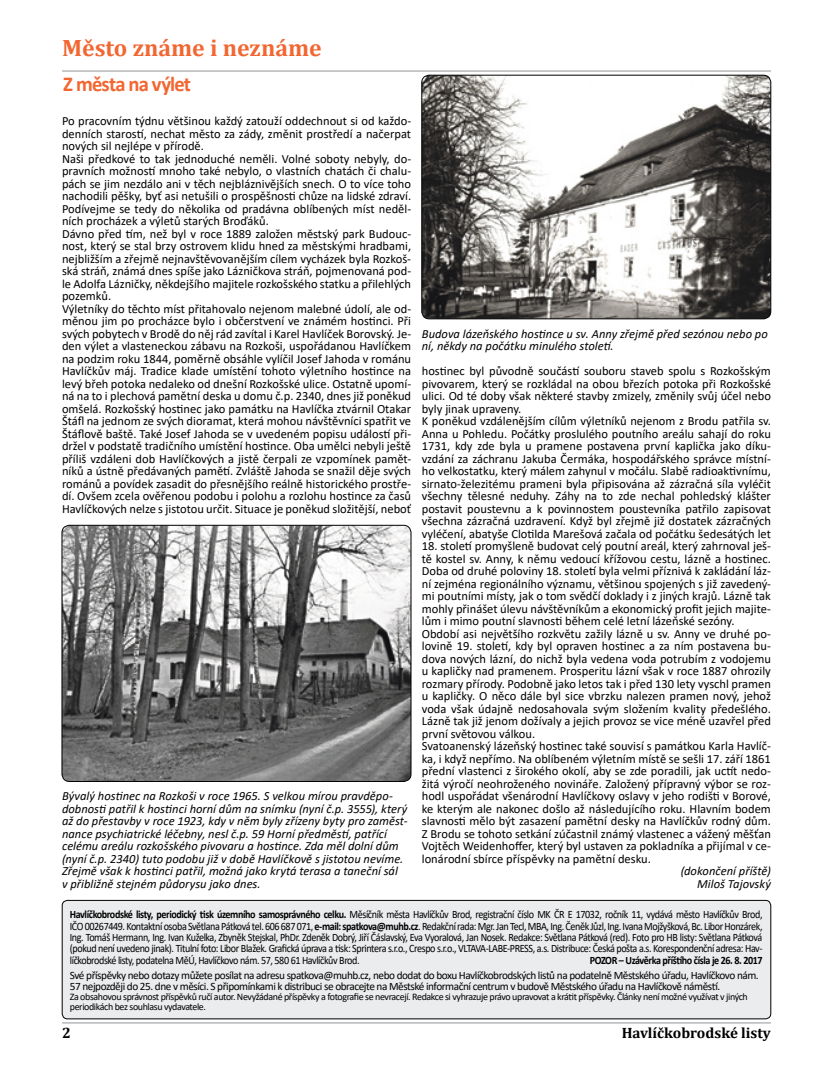
<style>
.page{position:relative;width:833px;height:1081px;background:#fff}
.page>*{position:absolute;margin:0;border:0;box-sizing:border-box;transform-origin:0 0}
.t1{font:700 23.75px "Cambria";color:#f26631}
.t2{font:700 21.25px "Calibri";letter-spacing:-.04em;color:#f26631}
.t3{font:700 15px "Cambria";color:#000}
.t4{font:12.5px/12.5px "Calibri";color:#000}
.t5{font:italic 12.5px/12.5px "Calibri";color:#000}
.t6{font:11.25px/11.2px "Calibri";letter-spacing:-.04em;color:#000;text-align:justify;scale:.9 1}
.t7{font:11.25px/11.2px "Calibri";letter-spacing:-.04em;color:#000}
.t8{font:700 11.25px "Calibri";letter-spacing:-.04em;color:#000;scale:.9 1}
.t9{font:10px/10px "Calibri";letter-spacing:-.04em;color:#000}
.s1{font-weight:700}
</style>
<div class="page">
<hr style="left:62px;top:1022px;width:709px;height:1px;background:#939598">
<hr style="left:62px;top:71px;width:709px;height:1px;background:#939598">
<div style="left:62px;top:900px;width:709px;height:119px;background:#ebeced;border-radius:5px"></div>
<div style="left:62px;top:900px;width:709px;height:119px;border:1px solid #000;border-radius:5px"></div>
<img style="left:62px;top:525px;width:349px;height:256px">
<div style="left:62px;top:525px;width:349px;height:256px;border:1px solid #000;border-radius:8px"></div>
<img style="left:422px;top:75px;width:349px;height:244px">
<div style="left:421px;top:75px;width:350px;height:244px;border:1px solid #000;border-radius:8px"></div>
<h1 class="t1" style="left:62px;top:31px;width:261px">Město známe i neznáme</h1>
<h2 class="t2" style="left:63px;top:69px;width:129px">Z města na výlet</h2>
<p class="t4" style="left:62px;top:114px;width:351px">Po pracovním týdnu většinou každý zatouží oddechnout si od každo&shy;denních starostí, nechat město za zády, změnit prostředí a načerpat nových sil nejlépe v přírodě.<br>Naši předkové to tak jednoduché neměli. Volné soboty nebyly, do&shy;pravních možností mnoho také nebylo, o vlastních chatách či chalu&shy;pách se jim nezdálo ani v těch nejbláznivějších snech. O to více toho nachodili pěšky, byť asi netušili o prospěšnosti chůze na lidské zdraví.<br>Podívejme se tedy do několika od pradávna oblíbených míst neděl&shy;ních procházek a výletů starých Broďáků.<br>Dávno před tím, než byl v roce 1889 založen městský park Budouc&shy;nost, který se stal brzy ostrovem klidu hned za městskými hradbami, nejbližším a zřejmě nejnavštěvovanějším cílem vycházek byla Rozkoš&shy;ská stráň, známá dnes spíše jako Lázničkova stráň, pojmenovaná pod&shy;le Adolfa Lázničky, někdejšího majitele rozkošského statku a přilehlých pozemků.<br>Výletníky do těchto míst přitahovalo nejenom malebné údolí, ale od&shy;měnou jim po procházce bylo i občerstvení ve známém hostinci. Při svých pobytech v Brodě do něj rád zavítal i Karel Havlíček Borovský. Je&shy;den výlet a vlasteneckou zábavu na Rozkoši, uspořádanou Havlíčkem na podzim roku 1844, poměrně obsáhle vylíčil Josef Jahoda v románu Havlíčkův máj. Tradice klade umístění tohoto výletního hostince na levý břeh potoka nedaleko od dnešní Rozkošské ulice. Ostatně upomí&shy;ná na to i plechová pamětní deska u domu č.p. 2340, dnes již poněkud omšelá. Rozkošský hostinec jako památku na Havlíčka ztvárnil Otakar Štáfl na jednom ze svých dioramat, která mohou návštěvníci spatřit ve Štáflově baště. Také Josef Jahoda se v uvedeném popisu událostí při&shy;držel v podstatě tradičního umístění hostince. Oba umělci nebyli ještě příliš vzdáleni dob Havlíčkových a jistě čerpali ze vzpomínek pamět&shy;níků a ústně předávaných pamětí. Zvláště Jahoda se snažil děje svých románů a povídek zasadit do přesnějšího reálně historického prostře&shy;dí. Ovšem zcela ověřenou podobu i polohu a rozlohu hostince za časů Havlíčkových nelze s jistotou určit. Situace je poněkud složitější, neboť</p>
<p class="t5" style="left:62px;top:789px;width:347px">Bývalý hostinec na Rozkoši v roce 1965. S velkou mírou pravděpo&shy;dobnosti patřil k hostinci horní dům na snímku (nyní č.p. 3555), který až do přestavby v roce 1923, kdy v něm byly zřízeny byty pro zaměst&shy;nance psychiatrické léčebny, nesl č.p. 59 Horní předměstí, patřící celému areálu rozkošského pivovaru a hostince. Zda měl dolní dům (nyní č.p. 2340) tuto podobu již v době Havlíčkově s jistotou nevíme.<br>Zřejmě však k hostinci patřil, možná jako krytá terasa a taneční sál<br>v přibližně stejném půdorysu jako dnes.</p>
<p class="t5" style="left:422px;top:327px;width:347px">Budova lázeňského hostince u sv. Anny zřejmě před sezónou nebo po ní, někdy na počátku minulého století.</p>
<p class="t4" style="left:422px;top:364px;width:351px">hostinec byl původně součástí souboru staveb spolu s Rozkošským pivovarem, který se rozkládal na obou březích potoka při Rozkošské ulici. Od té doby však některé stavby zmizely, změnily svůj účel nebo byly jinak upraveny.<br>K poněkud vzdálenějším cílům výletníků nejenom z Brodu patřila sv.<br>Anna u Pohledu. Počátky proslulého poutního areálu sahají do roku 1731, kdy zde byla u pramene postavena první kaplička jako díku&shy;vzdání za záchranu Jakuba Čermáka, hospodářského správce místní&shy;ho velkostatku, který málem zahynul v močálu. Slabě radioaktivnímu, sirnato-železitému prameni byla připisována až zázračná síla vyléčit všechny tělesné neduhy. Záhy na to zde nechal pohledský klášter postavit poustevnu a k povinnostem poustevníka patřilo zapisovat všechna zázračná uzdravení. Když byl zřejmě již dostatek zázračných vyléčení, abatyše Clotilda Marešová začala od počátku šedesátých let</p>
<p class="t4" style="left:422px;top:539px;width:351px">18. století promyšleně budovat celý poutní areál, který zahrnoval ješ&shy;tě kostel sv. Anny, k němu vedoucí křížovou cestu, lázně a hostinec.<br>Doba od druhé poloviny 18. století byla velmi příznivá k zakládání láz&shy;ní zejména regionálního významu, většinou spojených s již zavedený&shy;mi poutními místy, jak o tom svědčí doklady i z jiných krajů. Lázně tak mohly přinášet úlevu návštěvníkům a ekonomický profit jejich majite&shy;lům i mimo poutní slavnosti během celé letní lázeňské sezóny.<br>Období asi největšího rozkvětu zažily lázně u sv. Anny ve druhé po&shy;lovině 19. století, kdy byl opraven hostinec a za ním postavena bu&shy;dova nových lázní, do nichž byla vedena voda potrubím z vodojemu u kapličky nad pramenem. Prosperitu lázní však v roce 1887 ohrozily rozmary přírody. Podobně jako letos tak i před 130 lety vyschl pramen u kapličky. O něco dále byl sice vbrzku nalezen pramen nový, jehož voda však údajně nedosahovala svým složením kvality předešlého.<br>Lázně tak již jenom dožívaly a jejich provoz se vice méně uzavřel před první světovou válkou.<br>Svatoanenský lázeňský hostinec také souvisí s památkou Karla Havlíč&shy;ka, i když nepřímo. Na oblíbeném výletním místě se sešli 17. září 1861 přední vlastenci z širokého okolí, aby se zde poradili, jak uctít nedo&shy;žitá výročí neohroženého novináře. Založený přípravný výbor se roz&shy;hodl uspořádat všenárodní Havlíčkovy oslavy v jeho rodišti v Borové, ke kterým ale nakonec došlo až následujícího roku. Hlavním bodem slavnosti mělo být zasazení pamětní desky na Havlíčkův rodný dům.<br>Z Brodu se tohoto setkání zúčastnil známý vlastenec a vážený měšťan Vojtěch Weidenhoffer, který byl ustaven za pokladníka a přijímal v ce&shy;lonárodní sbírce příspěvky na pamětní desku.</p>
<p class="t5" style="left:680px;top:864px;width:92px;text-align:right">(dokončení příště)<br>Miloš Tajovský</p>
<p class="t6" style="left:70px;top:909px;width:771px"><span class="s1">Havlíčkobrodské listy, periodický tisk územního samosprávného celku.</span> Měsíčník města Havlíčkův Brod, registrační číslo MK ČR E 17032, ročník 11, vydává město Havlíčkův Brod, IČO 00267449. Kontaktní osoba Světlana Pátková tel. 606 687 071, <span class="s1">e-mail: spatkova@muhb.cz</span>. Redakční rada: Mgr. Jan Tecl, MBA, Ing. Čeněk Jůzl, Ing. Ivana Mojžyšková, Bc. Libor Honzárek, Ing. Tomáš Hermann, Ing. Ivan Kuželka, Zbyněk Stejskal, PhDr. Zdeněk Dobrý, Jiří Čáslavský, Eva Vyoralová, Jan Nosek. Redakce: Světlana Pátková (red). Foto pro HB listy: Světlana Pátková (pokud není uvedeno jinak). Titulní foto: Libor Blažek. Grafická úprava a tisk: Sprintera s.r.o., Crespo s.r.o., VLTAVA-LABE-PRESS, a.s. Distribuce: Česká pošta a.s. Korespondenční adresa: Hav&shy;líčkobrodské listy, podatelna MěÚ, Havlíčkovo nám. 57, 580 61 Havlíčkův Brod.</p>
<p class="t8" style="left:590px;top:952px;width:194px">POZOR – Uzávěrka příštího čísla je 26. 8. 2017</p>
<p class="t7" style="left:70px;top:969px;width:690px">Své příspěvky nebo dotazy můžete posílat na adresu spatkova@muhb.cz, nebo dodat do boxu Havlíčkobrodských listů na podatelně Městského úřadu, Havlíčkovo nám.<br>57 nejpozději do 25. dne v měsíci. S připomínkami k distribuci se obracejte na Městské informační centrum v budově Městského úřadu na Havlíčkově náměstí.</p>
<p class="t9" style="left:70px;top:991px;width:679px">Za obsahovou správnost příspěvků ručí autor. Nevyžádané příspěvky a fotografie se nevracejí. Redakce si vyhrazuje právo upravovat a krátit příspěvky. Články není možné využívat v jiných periodikách bez souhlasu vydavatele.</p>
<p class="t3" style="left:62px;top:1022px;width:10px">2</p>
<p class="t3" style="left:621px;top:1022px;width:151px">Havlíčkobrodské listy</p>
</div>
